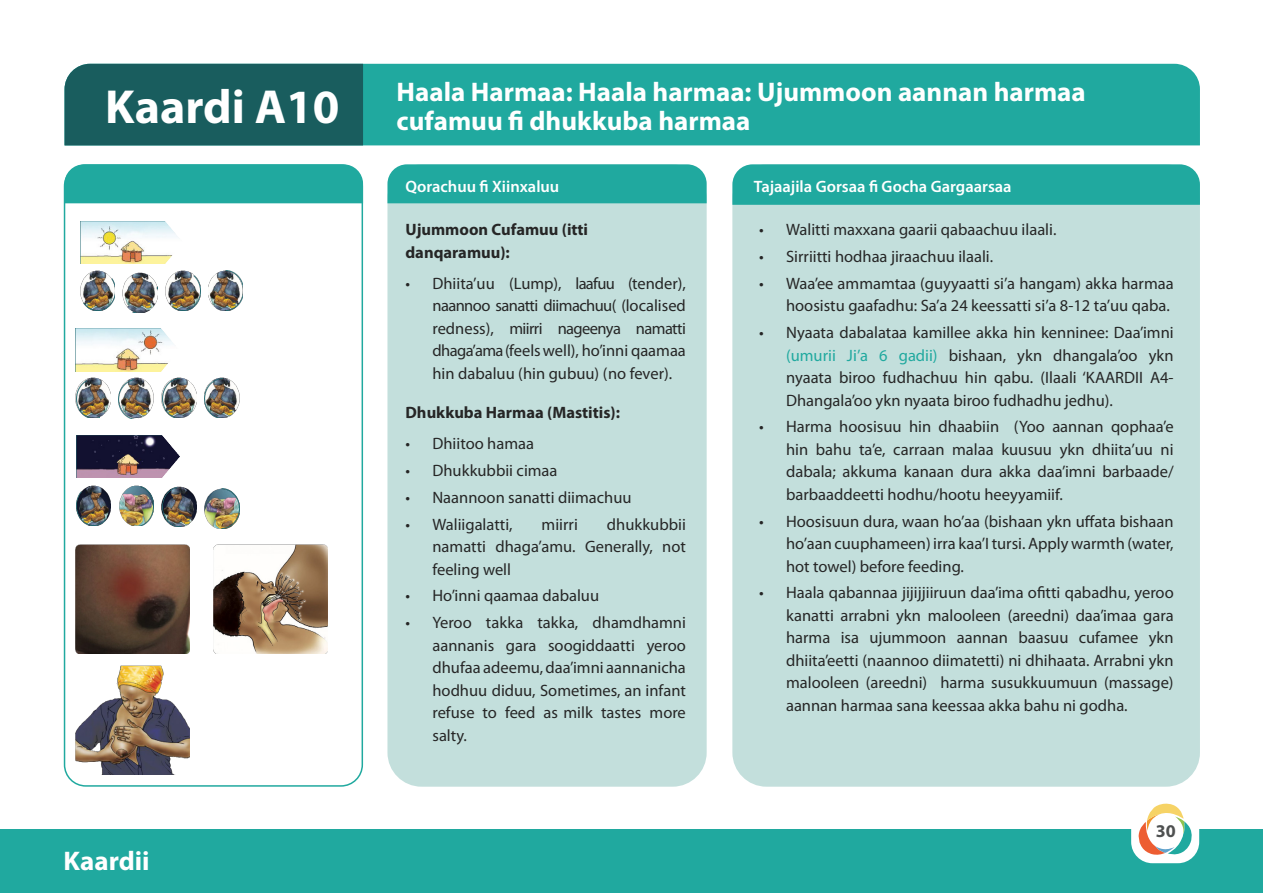
<style>
.page{position:relative;width:1263px;height:893px;background:#fff}
.page>*{position:absolute;margin:0;border:0;box-sizing:border-box;transform-origin:0 0}
.Titles{font:700 48px "Myriad Pro";color:#fff}
.Titles-2{font:700 27px/29.1px "Myriad Pro";color:#fff}
.t1{font:700 18px "Myriad Pro";color:#4f5151}
.t2{font:16.5px/22.5px "Myriad Pro";color:#262626;text-align:justify}
.Body{font:700 16.5px/22.5px "Myriad Pro";color:#262626}
.Body-2{font:600 16.5px "Myriad Pro";color:#fff}
.s1{color:#20a99f}
</style>
<div class="page">
<div style="left:0;top:829px;width:1263px;height:64px;background:#20a99f"></div>
<div style="left:1131px;top:795px;width:68px;height:68px;background:#fff;border-radius:21px"></div>
<svg style="left:1138px;top:803px;width:54px;height:52px"></svg>
<div style="left:363px;top:64px;width:837px;height:81px;background:#20a99f"></div>
<div style="left:65px;top:64px;width:298px;height:81px;background:#195d5e"></div>
<div style="left:64px;top:164px;width:299px;height:623px;border:2px solid #20a99f;border-radius:21px"></div>
<div style="left:387px;top:164px;width:320px;height:623px;background:#c3dfdc;border-radius:34px"></div>
<div style="left:732px;top:164px;width:468px;height:623px;background:#c3dfdc;border-radius:34px"></div>
<div style="left:64px;top:164px;width:299px;height:39px;background:#20a99f"></div>
<div style="left:387px;top:164px;width:320px;height:39px;background:#20a99f"></div>
<div style="left:732px;top:164px;width:468px;height:41px;background:#20a99f"></div>
<img style="left:80px;top:222px;width:97px;height:42px">
<img style="left:80px;top:270px;width:33px;height:34px">
<img style="left:84px;top:279px;width:31px;height:31px">
<img style="left:123px;top:272px;width:34px;height:40px">
<img style="left:133px;top:286px;width:24px;height:26px">
<img style="left:166px;top:270px;width:28px;height:37px">
<img style="left:172px;top:275px;width:28px;height:35px">
<img style="left:208px;top:270px;width:23px;height:40px">
<img style="left:226px;top:271px;width:17px;height:39px">
<img style="left:76px;top:329px;width:97px;height:42px">
<img style="left:85px;top:378px;width:25px;height:39px">
<img style="left:76px;top:380px;width:24px;height:38px">
<img style="left:130px;top:378px;width:24px;height:40px">
<img style="left:119px;top:379px;width:20px;height:40px">
<img style="left:179px;top:378px;width:17px;height:40px">
<img style="left:162px;top:378px;width:17px;height:40px">
<img style="left:204px;top:378px;width:35px;height:40px">
<img style="left:205px;top:378px;width:17px;height:40px">
<img style="left:76px;top:436px;width:103px;height:42px">
<img style="left:76px;top:485px;width:35px;height:36px">
<img style="left:77px;top:492px;width:29px;height:33px">
<img style="left:119px;top:486px;width:24px;height:40px">
<img style="left:132px;top:487px;width:22px;height:39px">
<img style="left:176px;top:486px;width:20px;height:40px">
<img style="left:162px;top:487px;width:20px;height:39px">
<img style="left:204px;top:488px;width:23px;height:40px">
<img style="left:221px;top:489px;width:18px;height:39px">
<img style="left:76px;top:545px;width:114px;height:109px">
<img style="left:213px;top:545px;width:114px;height:109px">
<img style="left:76px;top:666px;width:114px;height:108px">
<p class="Titles" style="left:105px;top:75px;width:236px">Kaardi A10</p>
<p class="Titles-2" style="left:397px;top:77px;width:691px">Haala Harmaa: Haala harmaa: Ujummoon aannan harmaa cufamuu fi dhukkuba harmaa</p>
<p class="Body-2" style="left:405px;top:176px;width:155px">Qorachuu fi Xiinxaluu</p>
<p class="Body-2" style="left:754px;top:176px;width:259px">Tajaajila Gorsaa fi Gocha Gargaarsaa</p>
<p class="t2" style="left:759px;top:218px;width:299px">• Walitti maxxana gaarii qabaachuu ilaali.</p>
<p class="t2" style="left:759px;top:245px;width:236px">• Sirriitti hodhaa jiraachuu ilaali.</p>
<p class="t2" style="left:759px;top:272px;width:416px;text-align:right">• Waa’ee ammamtaa (guyyaatti si’a hangam) akka harmaa hoosistu gaafadhu: Sa’a 24 keessatti si’a 8-12 ta’uu qaba.</p>
<p class="t2" style="left:786px;top:321px;width:389px;text-indent:-27px">• Nyaata dabalataa kamillee akka hin kenninee: Daa’imni <span class="s1">(umurii Ji’a 6 gadii)</span> bishaan, ykn dhangala’oo ykn nyaata biroo fudhachuu hin qabu. (Ilaali ‘KAARDII A4- Dhangala’oo ykn nyaata biroo fudhadhu jedhu).</p>
<p class="t2" style="left:786px;top:415px;width:389px;text-indent:-27px">• Harma hoosisuu hin dhaabiin (Yoo aannan qophaa’e hin bahu ta’e, carraan malaa kuusuu ykn dhiita’uu ni dabala; akkuma kanaan dura akka daa’imni barbaade/ barbaaddeetti hodhu/hootu heeyyamiif.</p>
<p class="t2" style="left:786px;top:510px;width:389px;text-indent:-27px">• Hoosisuun dura, waan ho’aa (bishaan ykn uffata bishaan ho’aan cuuphameen) irra kaa’I tursi. Apply warmth (water, hot towel) before feeding.</p>
<p class="t2" style="left:786px;top:581px;width:389px;text-indent:-27px">• Haala qabannaa jijijjiiruun daa’ima ofitti qabadhu, yeroo kanatti arrabni ykn malooleen (areedni) daa’imaa gara harma isa ujummoon aannan baasuu cufamee ykn dhiita’eetti (naannoo diimatetti) ni dhihaata. Arrabni ykn malooleen (areedni) harma susukkuumuun (massage) aannan harmaa sana keessaa akka bahu ni godha.</p>
<p class="Body" style="left:405px;top:218px;width:184px">Ujummoon Cufamuu (itti danqaramuu):</p>
<p class="t2" style="left:432px;top:272px;width:255px;text-indent:-27px">• Dhiita’uu (Lump), laafuu (tender), naannoo sanatti diimachuu( (localised redness), miirri nageenya namatti dhaga’ama (feels well), ho’inni qaamaa hin dabaluu (hin gubuu) ( no fever).</p>
<p class="Body" style="left:405px;top:401px;width:216px">Dhukkuba Harmaa (Mastitis):</p>
<p class="t2" style="left:405px;top:432px;width:130px">• Dhiitoo hamaa</p>
<p class="t2" style="left:405px;top:459px;width:154px">• Dhukkubbii cimaa</p>
<p class="t2" style="left:405px;top:486px;width:228px">• Naannoon sanatti diimachuu</p>
<p class="t2" style="left:405px;top:513px;width:109px">• Waliigalatti,</p>
<p class="t2" style="left:542px;top:513px;width:38px">miirri</p>
<p class="t2" style="left:432px;top:513px;width:255px;text-indent:174px">dhukkubbii namatti dhaga’amu. Generally, not feeling well</p>
<p class="t2" style="left:405px;top:584px;width:195px">• Ho’inni qaamaa dabaluu</p>
<p class="t2" style="left:432px;top:611px;width:255px;text-indent:-27px">• Yeroo takka takka, dhamdhamni aannanis gara soogiddaatti yeroo dhufaa adeemu, daa’imni aannanicha hodhuu diduu, Sometimes, an infant refuse to feed as milk tastes more salty.</p>
<h2 class="Titles-2" style="left:64px;top:846px;width:88px">Kaardii</h2>
<p class="t1" style="left:1156px;top:819px;width:21px">30</p>
</div>
